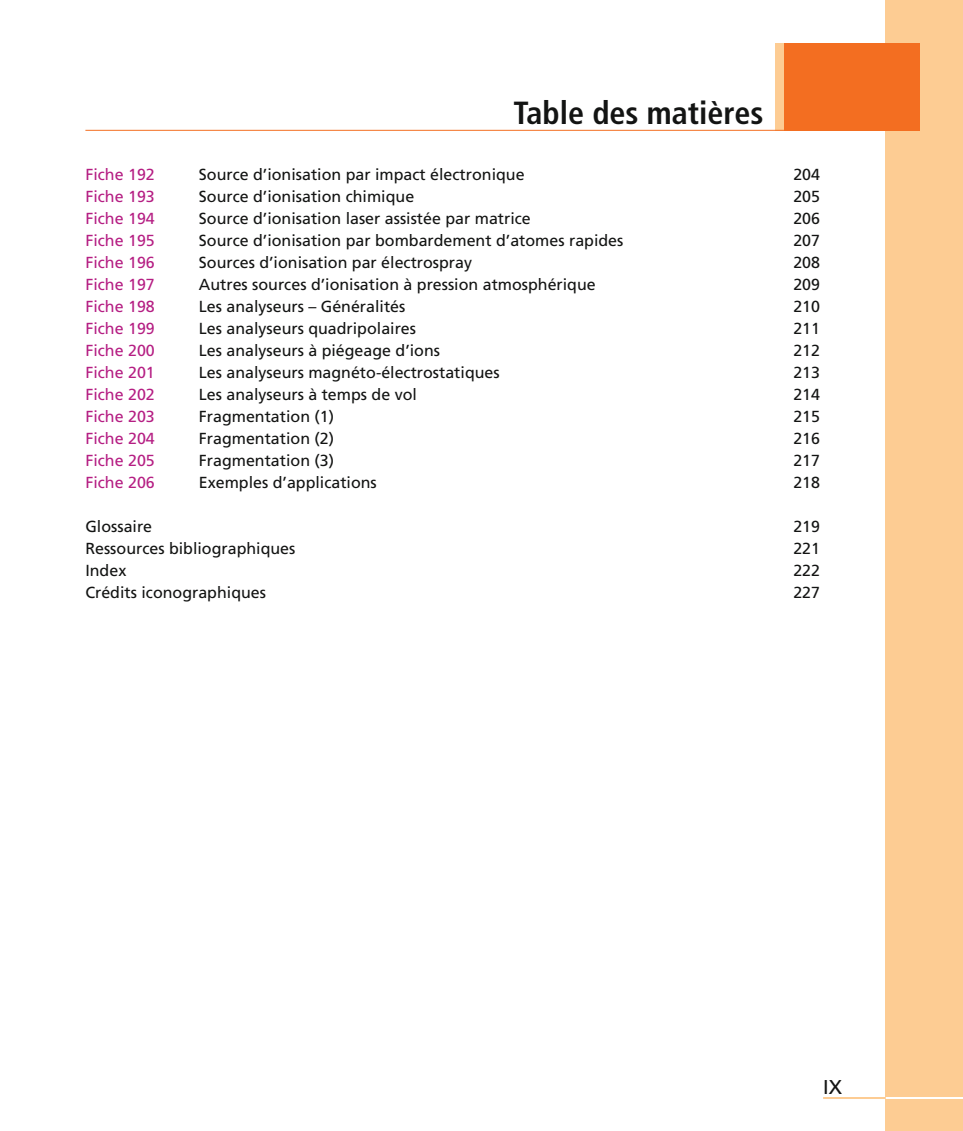
<style>
.page{position:relative;width:963px;height:1131px;background:#fff}
.page>*{position:absolute;margin:0;border:0;box-sizing:border-box;transform-origin:0 0}
.t1{font:700 condensed 32px "Frutiger LT Std";color:#131413}
.t2{font:20px "Frutiger LT Std";color:#131413}
.t3{font:16px "Frutiger LT Std";color:#131413}
.t4{font:16px "Frutiger LT Std";color:#b51e83}
</style>
<div class="page">
<div style="left:885px;top:0;width:77px;height:1130px;background:#fdcc93"></div>
<hr style="left:885px;top:1096px;width:77px;height:2px;background:#fff">
<hr style="left:822px;top:1096px;width:63px;height:2px;background:#fdcc93">
<div style="left:783px;top:43px;width:136px;height:88px;background:#f36e21"></div>
<div style="left:774px;top:43px;width:9px;height:88px;background:#fdcc93"></div>
<hr style="left:85px;top:130px;width:698px;height:1px;background:#f36e21">
<h1 class="t1" style="left:513px;top:100px;width:251px">Table des matières</h1>
<p class="t4" style="left:85px;top:168px;width:71px">Fiche 192</p>
<p class="t3" style="left:199px;top:168px;width:327px">Source d’ionisation par impact électronique</p>
<p class="t3" style="left:793px;top:168px;width:28px">204</p>
<p class="t4" style="left:85px;top:190px;width:71px">Fiche 193</p>
<p class="t3" style="left:199px;top:190px;width:217px">Source d’ionisation chimique</p>
<p class="t3" style="left:793px;top:190px;width:28px">205</p>
<p class="t4" style="left:85px;top:212px;width:71px">Fiche 194</p>
<p class="t3" style="left:199px;top:212px;width:333px">Source d’ionisation laser assistée par matrice</p>
<p class="t3" style="left:793px;top:212px;width:28px">206</p>
<p class="t4" style="left:85px;top:234px;width:71px">Fiche 195</p>
<p class="t3" style="left:199px;top:234px;width:426px">Source d’ionisation par bombardement d’atomes rapides</p>
<p class="t3" style="left:793px;top:234px;width:28px">207</p>
<p class="t4" style="left:85px;top:256px;width:71px">Fiche 196</p>
<p class="t3" style="left:199px;top:256px;width:274px">Sources d’ionisation par électrospray</p>
<p class="t3" style="left:793px;top:256px;width:28px">208</p>
<p class="t4" style="left:85px;top:278px;width:71px">Fiche 197</p>
<p class="t3" style="left:199px;top:278px;width:398px">Autres sources d’ionisation à pression atmosphérique</p>
<p class="t3" style="left:793px;top:278px;width:28px">209</p>
<p class="t4" style="left:85px;top:300px;width:71px">Fiche 198</p>
<p class="t3" style="left:199px;top:300px;width:208px">Les analyseurs – Généralités</p>
<p class="t3" style="left:793px;top:300px;width:28px">210</p>
<p class="t4" style="left:85px;top:322px;width:71px">Fiche 199</p>
<p class="t3" style="left:199px;top:322px;width:218px">Les analyseurs quadripolaires</p>
<p class="t3" style="left:793px;top:322px;width:28px">211</p>
<p class="t4" style="left:85px;top:344px;width:71px">Fiche 200</p>
<p class="t3" style="left:199px;top:344px;width:242px">Les analyseurs à piégeage d’ions</p>
<p class="t3" style="left:793px;top:344px;width:28px">212</p>
<p class="t4" style="left:85px;top:366px;width:71px">Fiche 201</p>
<p class="t3" style="left:199px;top:366px;width:302px">Les analyseurs magnéto-électrostatiques</p>
<p class="t3" style="left:793px;top:366px;width:28px">213</p>
<p class="t4" style="left:85px;top:388px;width:71px">Fiche 202</p>
<p class="t3" style="left:199px;top:388px;width:219px">Les analyseurs à temps de vol</p>
<p class="t3" style="left:793px;top:388px;width:28px">214</p>
<p class="t4" style="left:85px;top:410px;width:71px">Fiche 203</p>
<p class="t3" style="left:199px;top:410px;width:137px">Fragmentation (1)</p>
<p class="t3" style="left:793px;top:410px;width:28px">215</p>
<p class="t4" style="left:85px;top:432px;width:71px">Fiche 204</p>
<p class="t3" style="left:199px;top:432px;width:137px">Fragmentation (2)</p>
<p class="t3" style="left:793px;top:432px;width:28px">216</p>
<p class="t4" style="left:85px;top:454px;width:71px">Fiche 205</p>
<p class="t3" style="left:199px;top:454px;width:137px">Fragmentation (3)</p>
<p class="t3" style="left:793px;top:454px;width:28px">217</p>
<p class="t4" style="left:85px;top:476px;width:71px">Fiche 206</p>
<p class="t3" style="left:199px;top:476px;width:179px">Exemples d’applications</p>
<p class="t3" style="left:793px;top:476px;width:28px">218</p>
<p class="t3" style="left:85px;top:520px;width:68px">Glossaire</p>
<p class="t3" style="left:793px;top:520px;width:28px">219</p>
<p class="t3" style="left:85px;top:542px;width:211px">Ressources bibliographiques</p>
<p class="t3" style="left:793px;top:542px;width:28px">221</p>
<p class="t3" style="left:85px;top:564px;width:42px">Index</p>
<p class="t3" style="left:793px;top:564px;width:28px">222</p>
<p class="t3" style="left:85px;top:586px;width:182px">Crédits iconographiques</p>
<p class="t3" style="left:793px;top:586px;width:28px">227</p>
<p class="t2" style="left:822px;top:1078px;width:20px">IX</p>
</div>
